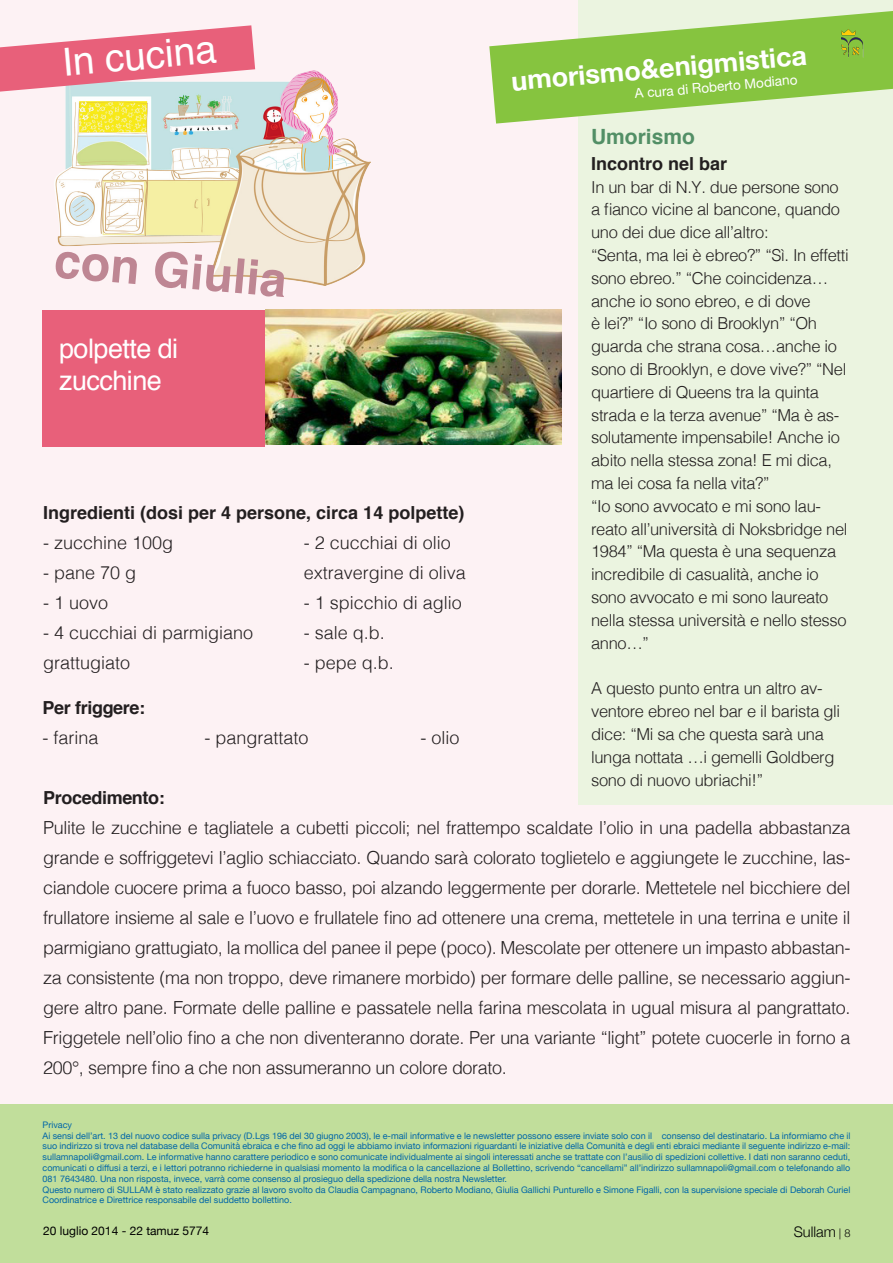
<style>
.page{position:relative;width:893px;height:1263px;background:#fff}
.page>*{position:absolute;margin:0;border:0;box-sizing:border-box;transform-origin:0 0}
.t1{font:700 48.15px "Helvetica";color:#be8693}
.t2{font:38.7px "Helvetica";color:#fff}
.t3{font:700 27px "Helvetica Neue";color:#fff}
.t4{font:27px/32.4px "Helvetica";letter-spacing:-.02em;color:#fff}
.t5{font:700 21px "Helvetica";color:#528f66}
.t6{font:300 18px/30px "Helvetica";color:#231f20;text-align:justify}
.t7{font:700 18px "Helvetica";color:#231f20}
.t8{font:700 18px "Helvetica";letter-spacing:-.02em;color:#231f20}
.t9{font:300 16.5px/22.8px "Helvetica";letter-spacing:-.02em;color:#231f20}
.t10{font:300 14.55px "Helvetica Neue";color:#000}
.t11{font:13.5px "Helvetica Neue";color:#fff}
.t12{font:12px "Helvetica Neue";color:#000}
.t13{font:9px/10.8px "Helvetica Neue";color:#0066a8;text-align:justify}
.s1{font-size:10.95px}
</style>
<div class="page">
<div style="left:0;top:0;width:893px;height:1104px;background:#fdf2f4"></div>
<div style="left:578px;top:0;width:315px;height:804px;background:#ebf4e0"></div>
<div style="left:0;top:1104px;width:893px;height:159px;background:#c1de9b"></div>
<svg style="left:489px;top:11px;width:404px;height:113px;fill:#86c43f"></svg>
<img style="left:55px;top:70px;width:315px;height:215px">
<svg style="left:0;top:25px;width:255px;height:67px"></svg>
<div style="left:43px;top:310px;width:222px;height:136px;background:#e8607a"></div>
<img style="left:265px;top:309px;width:296px;height:135px">
<img style="left:841px;top:30px;width:22px;height:29px">
<p class="t2" style="left:60px;top:33px;width:156px;rotate:-5deg">In cucina</p>
<p class="t1" style="left:58px;top:221px;width:234px;rotate:5deg">con Giulia</p>
<p class="t4" style="left:59px;top:333px;width:121px">polpette di zucchine</p>
<p class="t7" style="left:43px;top:498px;width:423px">Ingredienti (dosi per 4 persone, circa 14 polpette)</p>
<p class="t6" style="left:43px;top:526px;width:132px">- zucchine 100g</p>
<p class="t6" style="left:43px;top:556px;width:95px">- pane 70 g</p>
<p class="t6" style="left:43px;top:586px;width:67px">- 1 uovo</p>
<p class="t6" style="left:43px;top:616px;width:212px">- 4 cucchiai di parmigiano</p>
<p class="t6" style="left:43px;top:646px;width:89px">grattugiato</p>
<p class="t6" style="left:304px;top:526px;width:149px">- 2 cucchiai di olio</p>
<p class="t6" style="left:304px;top:556px;width:164px">extravergine di oliva</p>
<p class="t6" style="left:304px;top:586px;width:160px">- 1 spicchio di aglio</p>
<p class="t6" style="left:304px;top:616px;width:83px">- sale q.b.</p>
<p class="t6" style="left:304px;top:646px;width:92px">- pepe q.b.</p>
<p class="t8" style="left:43px;top:693px;width:104px">Per friggere:</p>
<p class="t6" style="left:43px;top:721px;width:58px">- farina</p>
<p class="t6" style="left:205px;top:721px;width:106px">- pangrattato</p>
<p class="t6" style="left:421px;top:721px;width:41px">- olio</p>
<p class="t3" style="left:509px;top:60px;width:298px;rotate:-5deg">umorismo&amp;enigmistica</p>
<p class="t11" style="left:634px;top:84px;width:165px;rotate:-5deg">A cura di Roberto Modiano</p>
<p class="t5" style="left:591px;top:120px;width:105px">Umorismo</p>
<p class="t7" style="left:591px;top:149px;width:138px">Incontro nel bar</p>
<p class="t9" style="left:591px;top:174px;width:251px;text-align:justify">In un bar di N.Y. due persone sono a fianco vicine al bancone, quando uno dei due dice all’altro:</p>
<p class="t9" style="left:591px;top:243px;width:259px">“Senta, ma lei è ebreo?” “Sì. In effetti sono ebreo.” “Che coincidenza… anche io sono ebreo, e di dove<br>è lei?” “Io sono di Brooklyn” “Oh guarda che strana cosa…anche io sono di Brooklyn, e dove vive?” “Nel quartiere di Queens tra la quinta strada e la terza avenue” “Ma è as&shy;solutamente impensabile! Anche io abito nella stessa zona! E mi dica,</p>
<p class="t9" style="left:591px;top:471px;width:180px">ma lei cosa fa nella vita?”</p>
<p class="t9" style="left:591px;top:493px;width:258px">“Io sono avvocato e mi sono lau&shy;reato all’università di Noksbridge nel<br>1984” “Ma questa è una sequenza incredibile di casualità, anche io sono avvocato e mi sono laureato nella stessa università e nello stesso anno…”</p>
<p class="t9" style="left:591px;top:676px;width:251px">A questo punto entra un altro av&shy;ventore ebreo nel bar e il barista gli dice: “Mi sa che questa sarà una lunga nottata …i gemelli Goldberg sono di nuovo ubriachi!”</p>
<p class="t8" style="left:43px;top:783px;width:123px">Procedimento:</p>
<p class="t6" style="left:43px;top:811px;width:809px">Pulite le zucchine e tagliatele a cubetti piccoli; nel frattempo scaldate l’olio in una padella abbastanza grande e soffriggetevi l’aglio schiacciato. Quando sarà colorato toglietelo e aggiungete le zucchine, las&shy;ciandole cuocere prima a fuoco basso, poi alzando leggermente per dorarle. Mettetele nel bicchiere del frullatore insieme al sale e l’uovo e frullatele fino ad ottenere una crema, mettetele in una terrina e unite il parmigiano grattugiato, la mollica del panee il pepe (poco). Mescolate per ottenere un impasto abbastan&shy;za consistente (ma non troppo, deve rimanere morbido) per formare delle palline, se necessario aggiun&shy;gere altro pane. Formate delle palline e passatele nella farina mescolata in ugual misura al pangrattato.<br>Friggetele nell’olio fino a che non diventeranno dorate. Per una variante “light” potete cuocerle in forno a 200°, sempre fino a che non assumeranno un colore dorato.</p>
<p class="t13" style="left:43px;top:1119px;width:31px">Privacy</p>
<p class="t13" style="left:43px;top:1130px;width:809px">Ai sensi dell’art. 13 del nuovo codice sulla privacy (D.Lgs 196 del 30 giugno 2003), le e-mail informative e le newsletter possono essere inviate solo con il consenso del destinatario. La informiamo che il suo indirizzo si trova nel database della Comunità ebraica e che fino ad oggi le abbiamo inviato informazioni riguardanti le iniziative della Comunità e degli enti ebraici mediante il seguente indirizzo e-mail: sullamnapoli@gmail.com. Le informative hanno carattere periodico e sono comunicate individualmente ai singoli interessati anche se trattate con l’ausilio di spedizioni collettive. I dati non saranno ceduti, comunicati o diffusi a terzi, e i lettori potranno richiederne in qualsiasi momento la modifica o la cancellazione al Bollettino, scrivendo “cancellami” all’indirizzo sullamnapoli@gmail.com o telefonando allo 081 7643480. Una non risposta, invece, varrà come consenso al prosieguo della spedizione della nostra Newsletter.</p>
<p class="t13" style="left:43px;top:1184px;width:809px">Questo numero di SULLAM è stato realizzato grazie al lavoro svolto da Claudia Campagnano, Roberto Modiano, Giulia Gallichi Punturello e Simone Figalli, con la supervisione speciale di Deborah Curiel<br>Coordinatrice e Direttrice responsabile del suddetto bollettino.</p>
<p class="t12" style="left:43px;top:1221px;width:168px">20 luglio 2014 - 22 tamuz 5774</p>
<p class="t10" style="left:794px;top:1220px;width:58px">Sullam <span class="s1">| 8</span></p>
</div>
